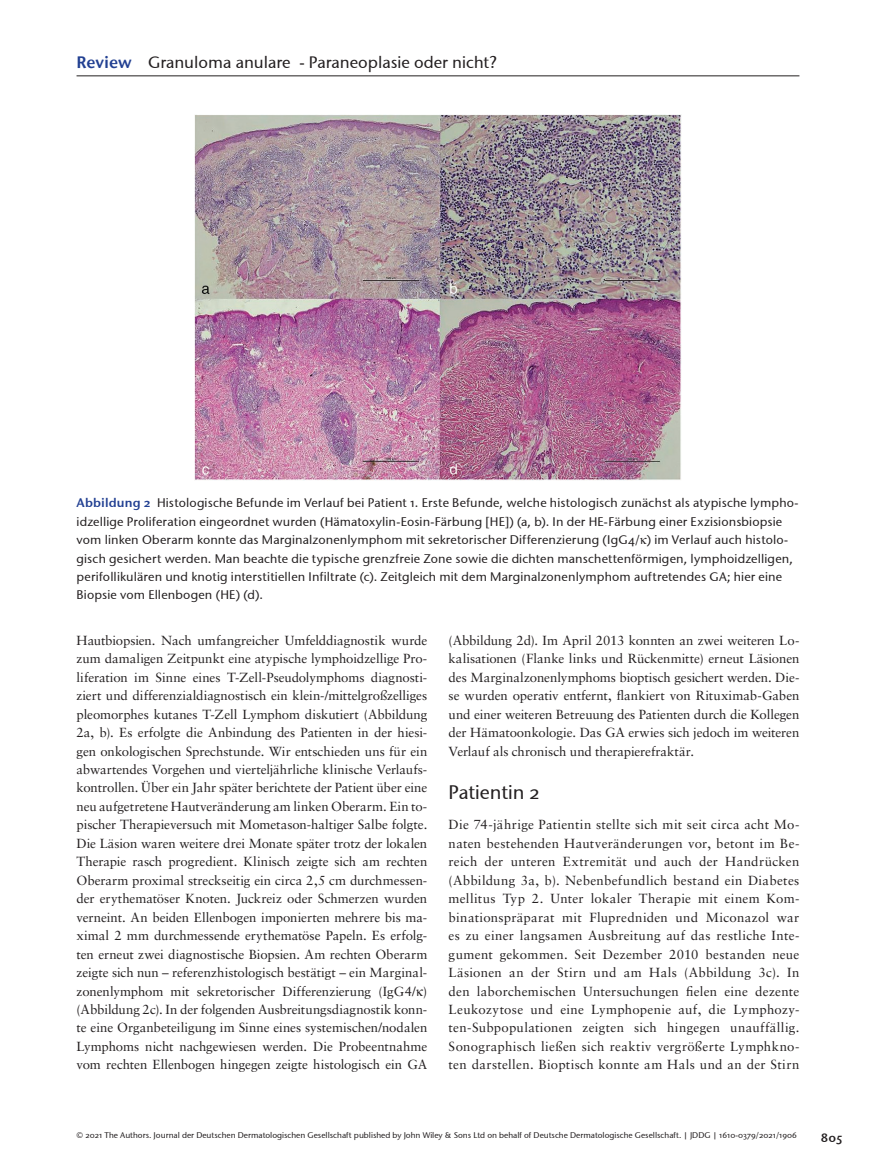
<style>
.page{position:relative;width:893px;height:1174px;background:#fff}
.page>*{position:absolute;margin:0;border:0;box-sizing:border-box;transform-origin:0 0}
.t1{font:19.5px "Stone Sans OSITCTT Medium";color:#231f20}
.RRH{font:16.5px "Stone Sans OSITCTT Medium";color:#231f20}
.ParaFL{font:13.2px/18.5px "Sabon";letter-spacing:.005em;color:#231f20;text-align:justify}
.FigCaption{font:12.45px/18.5px "Stone Sans OSITCTT Medium";letter-spacing:.015em;color:#231f20}
.t2{font:12.45px "Stone Sans Sem OSITCTT Semi";color:#231f20}
.t3{font:8.25px "Stone Sans OSITCTT Medium";color:#231f20}
.s1{font-family:"Stone Sans ITC Semi";color:#224092}
.s2{font-family:"Stone Sans Sem OSITCTT Semi";color:#224092}
</style>
<div class="page">
<hr style="left:77px;top:76px;width:722px;height:1px;background:#231f20">
<img style="left:195px;top:115px;width:486px;height:365px">
<p class="RRH" style="left:77px;top:52px;width:422px"><span class="s1">Review</span> Granuloma anulare - Paraneoplasie oder nicht?</p>
<p class="FigCaption" style="left:77px;top:493px;width:723px"><span class="s2">Abbildung 2</span> Histologische Befunde im Verlauf bei Patient 1. Erste Befunde, welche histologisch zunächst als atypische lympho&shy;idzellige Proliferation eingeordnet wurden (Hämatoxylin-Eosin-Färbung [HE]) (a, b). In der HE-Färbung einer Exzisionsbiopsie vom linken Oberarm konnte das Marginalzonenlymphom mit sekretorischer Differenzierung (IgG4/ ) im Verlauf auch histolo&shy;gisch gesichert werden. Man beachte die typische grenzfreie Zone sowie die dichten manschettenförmigen, lymphoidzelligen, perifollikulären und knotig interstitiellen Infiltrate (c). Zeitgleich mit dem Marginalzonenlymphom auftretendes GA; hier eine Biopsie vom Ellenbogen (HE) (d).</p>
<p class="ParaFL" style="left:77px;top:631px;width:352px">Hautbiopsien. Nach umfangreicher Umfelddiagnostik wurde zum damaligen Zeitpunkt eine atypische lymphoidzellige Pro&shy;liferation im Sinne eines T-Zell-Pseudolymphoms diagnosti&shy;ziert und differenzialdiagnostisch ein klein-/mittelgroßzelliges pleomorphes kutanes T-Zell Lymphom diskutiert (Abbildung 2a, b). Es erfolgte die Anbindung des Patienten in der hiesi&shy;gen onkologischen Sprechstunde. Wir entschieden uns für ein abwartendes Vorgehen und vierteljährliche klinische Verlaufs&shy;kontrollen. Über ein Jahr später berichtete der Patient über eine neu aufgetretene Hautveränderung am linken Oberarm. Ein to&shy;pischer Therapieversuch mit Mometason-haltiger Salbe folgte.<br>Die Läsion waren weitere drei Monate später trotz der lokalen Therapie rasch progredient. Klinisch zeigte sich am rechten Oberarm proximal streckseitig ein circa 2,5 cm durchmessen&shy;der erythematöser Knoten. Juckreiz oder Schmerzen wurden verneint. An beiden Ellenbogen imponierten mehrere bis ma&shy;ximal 2 mm durchmessende erythematöse Papeln. Es erfolg&shy;ten erneut zwei diagnostische Biopsien. Am rechten Oberarm zeigte sich nun – referenzhistologisch bestätigt – ein Marginal&shy;zonenlymphom mit sekretorischer Differenzierung (IgG4/ ) (Abbildung 2c). In der folgenden Ausbreitungsdiagnostik konn&shy;te eine Organbeteiligung im Sinne eines systemischen/nodalen Lymphoms nicht nachgewiesen werden. Die Probeentnahme vom rechten Ellenbogen hingegen zeigte histologisch ein GA</p>
<p class="ParaFL" style="left:449px;top:631px;width:352px">(Abbildung 2d). Im April 2013 konnten an zwei weiteren Lo&shy;kalisationen (Flanke links und Rückenmitte) erneut Läsionen des Marginalzonenlymphoms bioptisch gesichert werden. Die&shy;se wurden operativ entfernt, flankiert von Rituximab-Gaben und einer weiteren Betreuung des Patienten durch die Kollegen der Hämatoonkologie. Das GA erwies sich jedoch im weiteren Verlauf als chronisch und therapierefraktär.</p>
<h1 class="t1" style="left:449px;top:780px;width:93px">Patientin 2</h1>
<p class="ParaFL" style="left:449px;top:815px;width:352px">Die 74-jährige Patientin stellte sich mit seit circa acht Mo&shy;naten bestehenden Hautveränderungen vor, betont im Be&shy;reich der unteren Extremität und auch der Handrücken (Abbildung 3a, b). Nebenbefundlich bestand ein Diabetes mellitus Typ 2. Unter lokaler Therapie mit einem Kom&shy;binationspräparat mit Flupredniden und Miconazol war es zu einer langsamen Ausbreitung auf das restliche Inte&shy;gument gekommen. Seit Dezember 2010 bestanden neue Läsionen an der Stirn und am Hals (Abbildung 3c). In den laborchemischen Untersuchungen fielen eine dezente Leukozytose und eine Lymphopenie auf, die Lymphozy&shy;ten-Subpopulationen zeigten sich hingegen unauffällig.<br>Sonographisch ließen sich reaktiv vergrößerte Lymphkno&shy;ten darstellen. Bioptisch konnte am Hals und an der Stirn</p>
<p class="t3" style="left:77px;top:1130px;width:722px">© 2021 The Authors. Journal der Deutschen Dermatologischen Gesellschaft published by John Wiley &amp; Sons Ltd on behalf of Deutsche Dermatologische Gesellschaft. | JDDG | 1610-0379/2021/1906</p>
<p class="t2" style="left:821px;top:1130px;width:23px">805</p>
</div>
